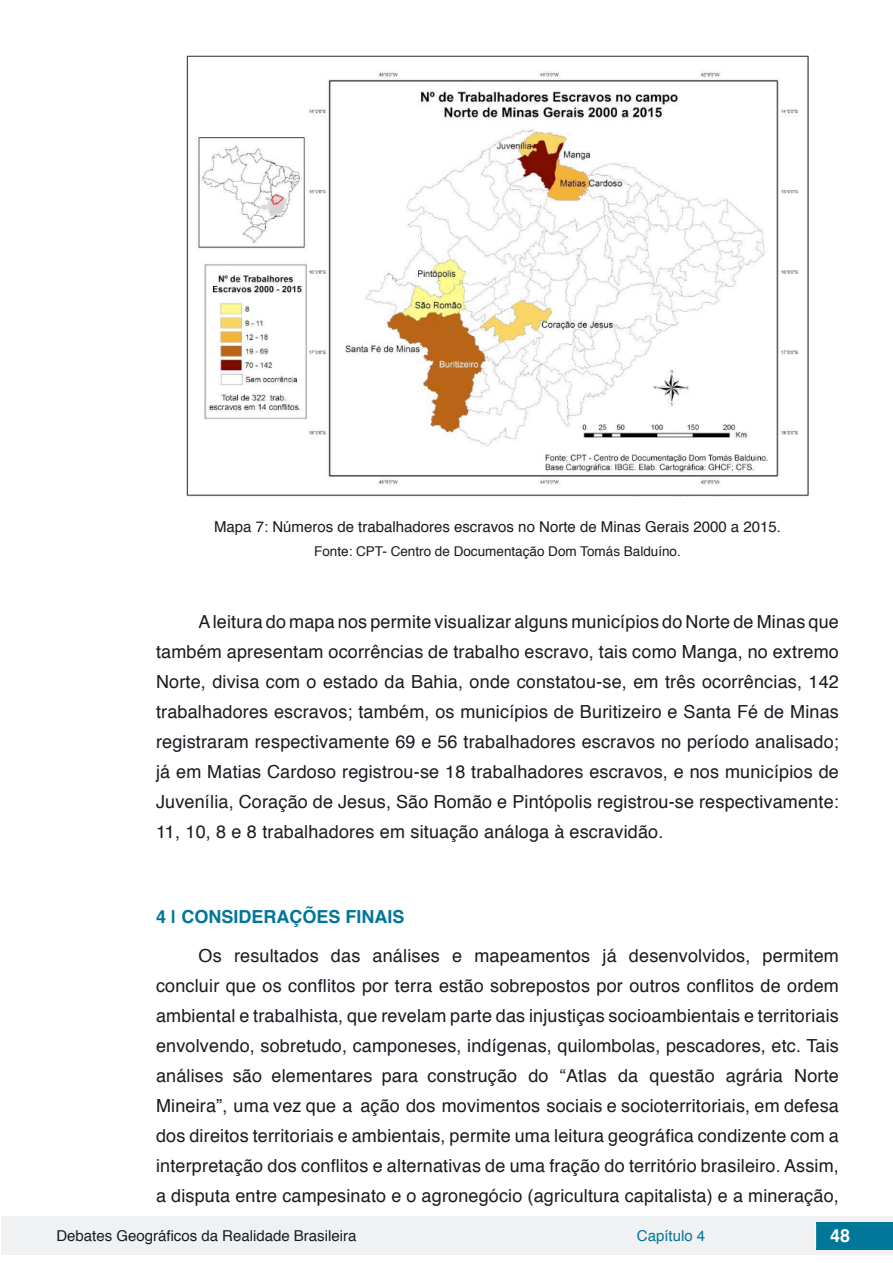
<style>
.page{position:relative;width:893px;height:1263px;background:#fff}
.page>*{position:absolute;margin:0;border:0;box-sizing:border-box;transform-origin:0 0}
.txt{font:18px/30px "Helvetica";letter-spacing:.01em;color:#181c21;text-align:justify}
.t1{font:700 18px "Helvetica";color:#007699}
.t2{font:700 18px "Helvetica";color:#fff}
.ref_tabelas{font:15px "Helvetica";color:#181c21}
.t3{font:15px "Helvetica";color:#007699}
.tab_fonte{font:13.5px "Helvetica";color:#181c21}
</style>
<div class="page">
<div style="left:1px;top:1216px;width:891px;height:38px;background:#f0f1f2"></div>
<div style="left:816px;top:1222px;width:77px;height:27px;background:#007699"></div>
<svg style="left:815px;top:1224px;width:1px;height:24px"></svg>
<img style="left:186px;top:55px;width:623px;height:441px">
<p class="ref_tabelas" style="left:214px;top:515px;width:568px">Mapa 7: Números de trabalhadores escravos no Norte de Minas Gerais 2000 a 2015.</p>
<p class="tab_fonte" style="left:314px;top:541px;width:368px">Fonte: CPT- Centro de Documentação Dom Tomás Balduíno.</p>
<p class="txt" style="left:156px;top:607px;width:684px;text-indent:43px">A leitura do mapa nos permite visualizar alguns municípios do Norte de Minas que também apresentam ocorrências de trabalho escravo, tais como Manga, no extremo Norte, divisa com o estado da Bahia, onde constatou-se, em três ocorrências, 142 trabalhadores escravos; também, os municípios de Buritizeiro e Santa Fé de Minas registraram respectivamente 69 e 56 trabalhadores escravos no período analisado; já em Matias Cardoso registrou-se 18 trabalhadores escravos, e nos municípios de Juvenília, Coração de Jesus, São Romão e Pintópolis registrou-se respectivamente:<br>11, 10, 8 e 8 trabalhadores em situação análoga à escravidão.</p>
<p class="t1" style="left:156px;top:902px;width:250px">4 | CONSIDERAÇÕES FINAIS</p>
<p class="txt" style="left:156px;top:941px;width:684px;text-indent:43px">Os resultados das análises e mapeamentos já desenvolvidos, permitem concluir que os conflitos por terra estão sobrepostos por outros conflitos de ordem ambiental e trabalhista, que revelam parte das injustiças socioambientais e territoriais envolvendo, sobretudo, camponeses, indígenas, quilombolas, pescadores, etc. Tais análises são elementares para construção do “Atlas da questão agrária Norte Mineira”, uma vez que a ação dos movimentos sociais e socioterritoriais, em defesa dos direitos territoriais e ambientais, permite uma leitura geográfica condizente com a interpretação dos conflitos e alternativas de uma fração do território brasileiro. Assim, a disputa entre campesinato e o agronegócio (agricultura capitalista) e a mineração,</p>
<p class="ref_tabelas" style="left:56px;top:1224px;width:302px">Debates Geográficos da Realidade Brasileira</p>
<p class="t3" style="left:637px;top:1224px;width:70px">Capítulo 4</p>
<p class="t2" style="left:830px;top:1221px;width:22px">48</p>
</div>
